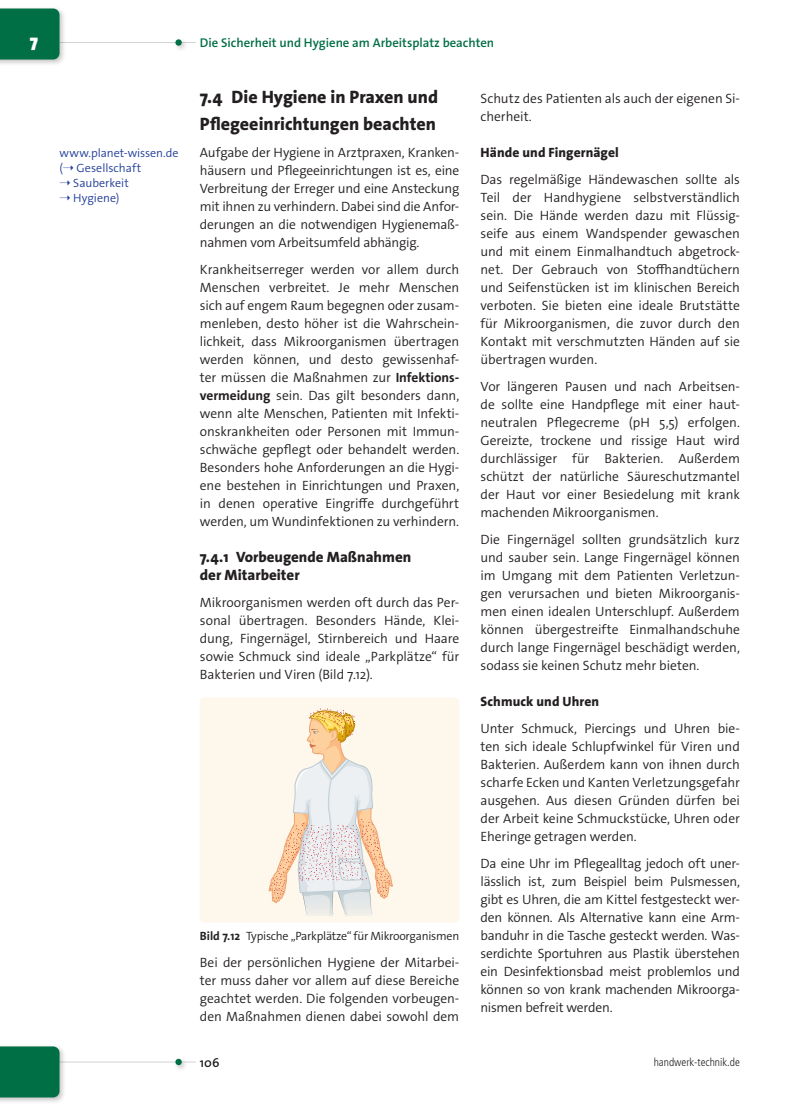
<style>
.page{position:relative;width:808px;height:1106px;background:#fff}
.page>*{position:absolute;margin:0;border:0;box-sizing:border-box;transform-origin:0 0}
.t1{font:800 18px/27px "The Sans Os F";color:#231f20}
.t2{font:900 18px "The Sans Os F";color:#fff}
.t3{font:800 15px/18px "The Sans Os F";color:#231f20}
.t4{font:300 13.5px/18px "The Sans Os F";letter-spacing:-.005em;color:#231f20;text-align:justify}
.t5{font:800 13.5px "The Sans Os F";letter-spacing:.01em;color:#231f20}
.t6{font:600 12.75px "The Sans Os F";color:#016f45}
.t7{font:600 12.75px "The Sans Os F";color:#231f20}
.t8{font:300 12px/15px "The Sans Os F";color:#223f99}
.t9{font:300 12px "The Sans Os F";letter-spacing:-.02em;color:#231f20}
.t10{font:300 condensed 11.25px "Frutiger LT Std";color:#231f20}
.s1{font-weight:700}
</style>
<div class="page">
<hr style="left:39px;top:1061px;width:157px;height:1px;background:#d1d2d4">
<div style="left:173px;top:1056px;width:16px;height:15px;background:#231f20;opacity:.25"></div>
<div style="left:175px;top:1058px;width:7px;height:7px;background:#016f45;border-radius:50%"></div>
<hr style="left:60px;top:42px;width:136px;height:1px;background:#d1d2d4">
<div style="left:0;top:6px;width:66px;height:60px;background:#231f20;opacity:.25"></div>
<div style="left:0;top:9px;width:60px;height:51px;background:#016f45"></div>
<div style="left:173px;top:37px;width:16px;height:15px;background:#231f20;opacity:.25"></div>
<svg style="left:175px;top:39px;width:7px;height:7px"></svg>
<div style="left:0;top:1043px;width:66px;height:61px;background:#231f20;opacity:.25"></div>
<div style="left:0;top:1046px;width:60px;height:51px;background:#016f45"></div>
<div style="left:200px;top:697px;width:259px;height:225px;background:#fef7ec;border-radius:4px"></div>
<svg style="left:268px;top:708px;width:125px;height:208px"></svg>
<h1 class="t2" style="left:30px;top:30px;width:10px">7</h1>
<p class="t6" style="left:200px;top:34px;width:296px">Die Sicherheit und Hygiene am Arbeitsplatz beachten</p>
<p class="t8" style="left:60px;top:146px;width:121px">www.planet-wissen.de (➝ Gesellschaft<br>➝ Sauberkeit<br>➝ Hygiene)</p>
<h1 class="t1" style="left:200px;top:84px;width:240px">7.4 Die Hygiene in Praxen und<br>Pflegeeinrichtungen beachten</h1>
<p class="t4" style="left:200px;top:144px;width:261px">Aufgabe der Hygiene in Arztpraxen, Kranken&shy;häusern und Pflegeeinrichtungen ist es, eine Verbreitung der Erreger und eine Ansteckung mit ihnen zu verhindern. Dabei sind die Anfor&shy;derungen an die notwendigen Hygienemaß&shy;nahmen vom Arbeitsumfeld abhängig.</p>
<p class="t4" style="left:200px;top:261px;width:261px">Krankheitserreger werden vor allem durch Menschen verbreitet. Je mehr Menschen sich auf engem Raum begegnen oder zusam&shy;menleben, desto höher ist die Wahrschein&shy;lichkeit, dass Mikroorganismen übertragen werden können, und desto gewissenhaf&shy;ter müssen die Maßnahmen zur <span class="s1">Infektions&shy;vermeidung</span> sein. Das gilt besonders dann, wenn alte Menschen, Patienten mit Infekti&shy;onskrankheiten oder Personen mit Immun&shy;schwäche gepflegt oder behandelt werden.<br>Besonders hohe Anforderungen an die Hygi&shy;ene bestehen in Einrichtungen und Praxen, in denen operative Eingriffe durchgeführt werden, um Wundinfektionen zu verhindern.</p>
<p class="t3" style="left:200px;top:548px;width:213px">7.4.1 Vorbeugende Maßnahmen der Mitarbeiter</p>
<p class="t4" style="left:200px;top:594px;width:261px">Mikroorganismen werden oft durch das Per&shy;sonal übertragen. Besonders Hände, Klei&shy;dung, Fingernägel, Stirnbereich und Haare sowie Schmuck sind ideale „Parkplätze“ für Bakterien und Viren (Bild 7.12).</p>
<p class="t9" style="left:200px;top:928px;width:261px"><span class="s1">Bild 7.12</span> Typische „Parkplätze“ für Mikroorganismen</p>
<p class="t4" style="left:200px;top:954px;width:261px">Bei der persönlichen Hygiene der Mitarbei&shy;ter muss daher vor allem auf diese Bereiche geachtet werden. Die folgenden vorbeugen&shy;den Maßnahmen dienen dabei sowohl dem</p>
<p class="t7" style="left:200px;top:1054px;width:21px">106</p>
<p class="t4" style="left:480px;top:90px;width:261px">Schutz des Patienten als auch der eigenen Si&shy;cherheit.</p>
<p class="t5" style="left:480px;top:144px;width:140px">Hände und Fingernägel</p>
<p class="t4" style="left:480px;top:171px;width:261px">Das regelmäßige Händewaschen sollte als Teil der Handhygiene selbstverständlich sein. Die Hände werden dazu mit Flüssig&shy;seife aus einem Wandspender gewaschen und mit einem Einmalhandtuch abgetrock&shy;net. Der Gebrauch von Stoffhandtüchern und Seifenstücken ist im klinischen Bereich verboten. Sie bieten eine ideale Brutstätte für Mikroorganismen, die zuvor durch den Kontakt mit verschmutzten Händen auf sie übertragen wurden.</p>
<p class="t4" style="left:480px;top:378px;width:261px">Vor längeren Pausen und nach Arbeitsen&shy;de sollte eine Handpflege mit einer haut&shy;neutralen Pflegecreme (pH 5,5) erfolgen.<br>Gereizte, trockene und rissige Haut wird durchlässiger für Bakterien. Außerdem schützt der natürliche Säureschutzmantel der Haut vor einer Besiedelung mit krank machenden Mikroorganismen.</p>
<p class="t4" style="left:480px;top:530px;width:261px">Die Fingernägel sollten grundsätzlich kurz und sauber sein. Lange Fingernägel können im Umgang mit dem Patienten Verletzun&shy;gen verursachen und bieten Mikroorganis&shy;men einen idealen Unterschlupf. Außerdem können übergestreifte Einmalhandschuhe durch lange Fingernägel beschädigt werden, sodass sie keinen Schutz mehr bieten.</p>
<p class="t5" style="left:480px;top:693px;width:120px">Schmuck und Uhren</p>
<p class="t4" style="left:480px;top:719px;width:261px">Unter Schmuck, Piercings und Uhren bie&shy;ten sich ideale Schlupfwinkel für Viren und Bakterien. Außerdem kann von ihnen durch scharfe Ecken und Kanten Verletzungsgefahr ausgehen. Aus diesen Gründen dürfen bei der Arbeit keine Schmuckstücke, Uhren oder Eheringe getragen werden.</p>
<p class="t4" style="left:480px;top:854px;width:261px">Da eine Uhr im Pflegealltag jedoch oft uner&shy;lässlich ist, zum Beispiel beim Pulsmessen, gibt es Uhren, die am Kittel festgesteckt wer&shy;den können. Als Alternative kann eine Arm&shy;banduhr in die Tasche gesteckt werden. Was&shy;serdichte Sportuhren aus Plastik überstehen ein Desinfektionsbad meist problemlos und können so von krank machenden Mikroorga&shy;nismen befreit werden.</p>
<p class="t10" style="left:654px;top:1056px;width:88px">handwerk-technik.de</p>
</div>
